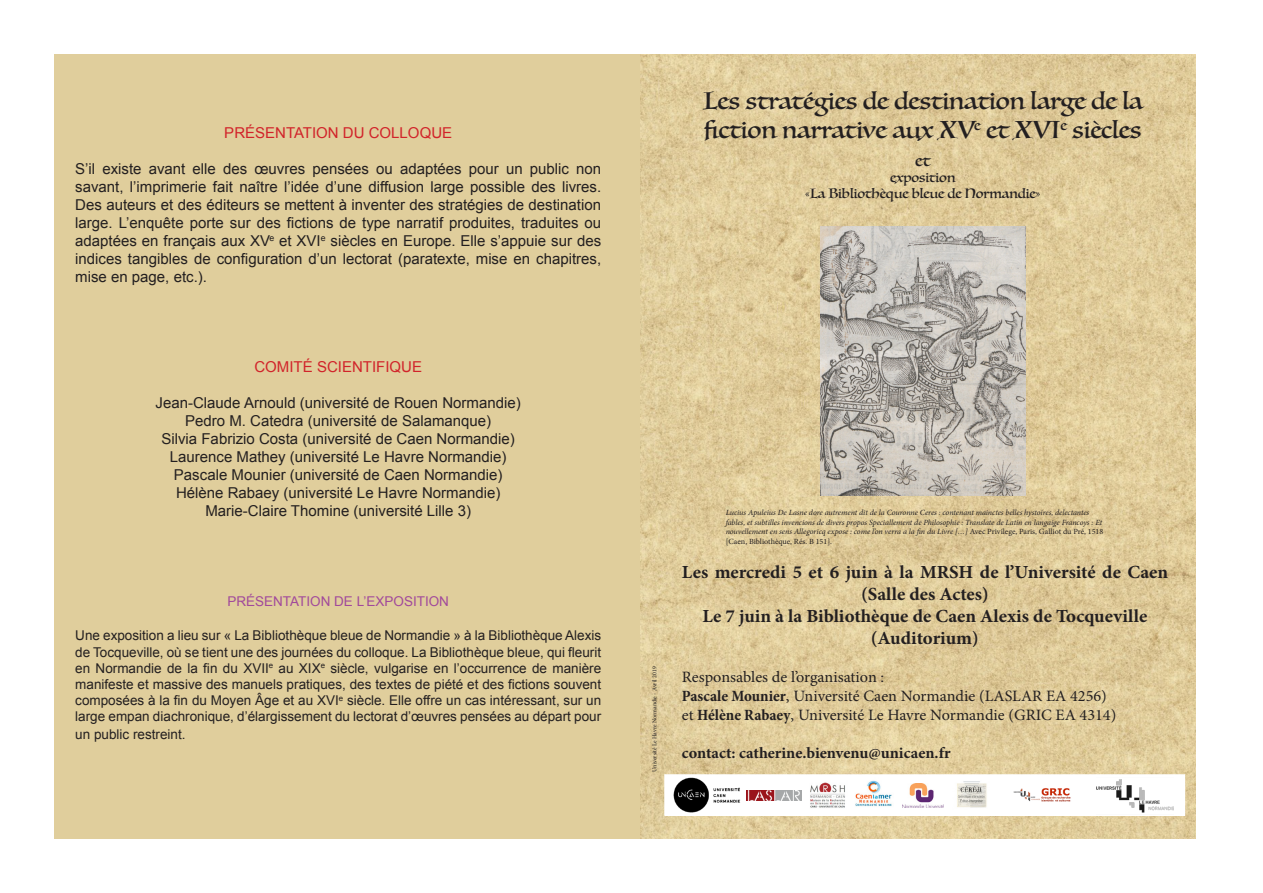
<style>
.page{position:relative;width:1263px;height:893px;background:#fff}
.page>*{position:absolute;margin:0;border:0;box-sizing:border-box;transform-origin:0 0}
.t1{font:23.7px/28.5px "Luminari";color:#231f20}
.t2{font:700 18.45px/22.2px "Minion Pro";color:#231f20;text-align:center}
.t3{font:15.75px/19px "Minion Pro";color:#231f20}
.t4{font:700 15.75px "Minion Pro";color:#231f20}
.t5{font:15.75px "Luminari";color:#231f20}
.t6{font:15px/18px "Arial";color:#231f20;text-align:justify}
.t7{font:15px "Arial";color:#d1232a}
.t8{font:13.5px/16.2px "Arial";color:#231f20;text-align:justify}
.t9{font:13.5px "Arial";color:#a1499b}
.t10{font:13.2px/15.8px "Luminari";color:#231f20;text-align:center}
.t11{font:italic 7.95px/9.4px "Minion Pro";letter-spacing:-.005em;color:#231f20}
.t12{font:6.15px "Minion Pro";letter-spacing:-.005em;color:#231f20}
.s1{font-style:normal}
.s2{font-weight:700;font-stretch:condensed}
</style>
<div class="page">
<div style="left:54px;top:54px;width:586px;height:785px;background:#e0ce9c"></div>
<img style="left:640px;top:54px;width:555px;height:785px">
<div style="left:665px;top:775px;width:520px;height:40px;background:#fff"></div>
<div style="left:664px;top:774px;width:521px;height:42px;border:1px solid #fff"></div>
<img style="left:674px;top:777px;width:66px;height:36px">
<img style="left:1097px;top:775px;width:77px;height:41px">
<img style="left:747px;top:790px;width:54px;height:10px">
<img style="left:810px;top:782px;width:35px;height:26px">
<img style="left:853px;top:775px;width:41px;height:40px">
<img style="left:902px;top:784px;width:41px;height:23px">
<img style="left:957px;top:781px;width:30px;height:27px">
<img style="left:1013px;top:788px;width:58px;height:14px">
<img style="left:820px;top:227px;width:205px;height:268px">
<p class="t7" style="left:224px;top:123px;width:229px">PRÉSENTATION DU COLLOQUE</p>
<p class="t6" style="left:75px;top:160px;width:527px">S’il existe avant elle des œuvres pensées ou adaptées pour un public non savant, l’imprimerie fait naître l’idée d’une diffusion large possible des livres.<br>Des auteurs et des éditeurs se mettent à inventer des stratégies de destination large. L’enquête porte sur des fictions de type narratif produites, traduites ou adaptées en français aux XV<sup>e</sup> et XVI<sup>e</sup> siècles en Europe. Elle s’appuie sur des indices tangibles de configuration d’un lectorat (paratexte, mise en chapitres, mise en page, etc.).</p>
<p class="t7" style="left:254px;top:357px;width:169px">COMITÉ SCIENTIFIQUE</p>
<p class="t6" style="left:156px;top:394px;width:367px">Jean-Claude Arnould (université de Rouen Normandie)</p>
<p class="t6" style="left:185px;top:412px;width:307px">Pedro M. Catedra (université de Salamanque)</p>
<p class="t6" style="left:161px;top:430px;width:355px">Silvia Fabrizio Costa (université de Caen Normandie)</p>
<p class="t6" style="left:170px;top:448px;width:338px">Laurence Mathey (université Le Havre Normandie)</p>
<p class="t6" style="left:174px;top:466px;width:330px">Pascale Mounier (université de Caen Normandie)</p>
<p class="t6" style="left:176px;top:484px;width:326px">Hélène Rabaey (université Le Havre Normandie)</p>
<p class="t6" style="left:205px;top:502px;width:267px">Marie-Claire Thomine (université Lille 3)</p>
<p class="t9" style="left:227px;top:593px;width:223px">PRÉSENTATION DE L’EXPOSITION</p>
<p class="t8" style="left:75px;top:628px;width:527px">Une exposition a lieu sur « La Bibliothèque bleue de Normandie » à la Bibliothèque Alexis de Tocqueville, où se tient une des journées du colloque. La Bibliothèque bleue, qui fleurit en Normandie de la fin du XVII<sup>e</sup> au XIX<sup>e</sup> siècle, vulgarise en l’occurrence de manière manifeste et massive des manuels pratiques, des textes de piété et des fictions souvent composées à la fin du Moyen Âge et au XVI<sup>e</sup> siècle. Elle offre un cas intéressant, sur un large empan diachronique, d’élargissement du lectorat d’œuvres pensées au départ pour</p>
<p class="t8" style="left:75px;top:727px;width:112px">un public restreint.</p>
<p class="t1" style="left:703px;top:87px;width:441px">Les stratégies de destination large de la fiction narrative aux XV<sup>e</sup> et XVI<sup>e</sup> siècles</p>
<p class="t5" style="left:915px;top:147px;width:17px">et</p>
<p class="t10" style="left:805px;top:169px;width:237px">exposition<br>«La Bibliothèque bleue de Normandie»</p>
<p class="t12" style="left:650px;top:772px;width:107px;rotate:-90deg">Université Le Havre Normandie - Avril 2019</p>
<p class="t11" style="left:726px;top:508px;width:379px">Lucius Apuleius De Lasne dore autrement dit de la Couronne Ceres : contenant mainctes belles hystoires, delectantes fables, et subtilles invencions de divers propos Speciallement de Philosophie : Translate de Latin en langaige Francoys : Et nouvellement en sens Allegoricq expose : come l’on verra a la fin du Livre […] <span class="s1">Avec Privilege, Paris, Galliot du Pré, 1518 [Caen, Bibliothèque, Rés. B 151].</span></p>
<p class="t2" style="left:682px;top:560px;width:488px">Les mercredi 5 et 6 juin à la MRSH de l’Université de Caen (Salle des Actes)<br>Le 7 juin à la Bibliothèque de Caen Alexis de Tocqueville (Auditorium)</p>
<p class="t3" style="left:682px;top:668px;width:436px">Responsables de l’organisation :<br><span class="s2">Pascale Mounier</span>, Université Caen Normandie (LASLAR EA 4256) et <span class="s2">Hélène Rabaey</span>, Université Le Havre Normandie (GRIC EA 4314)</p>
<p class="t4" style="left:682px;top:742px;width:270px">contact: catherine.bienvenu@unicaen.fr</p>
</div>
